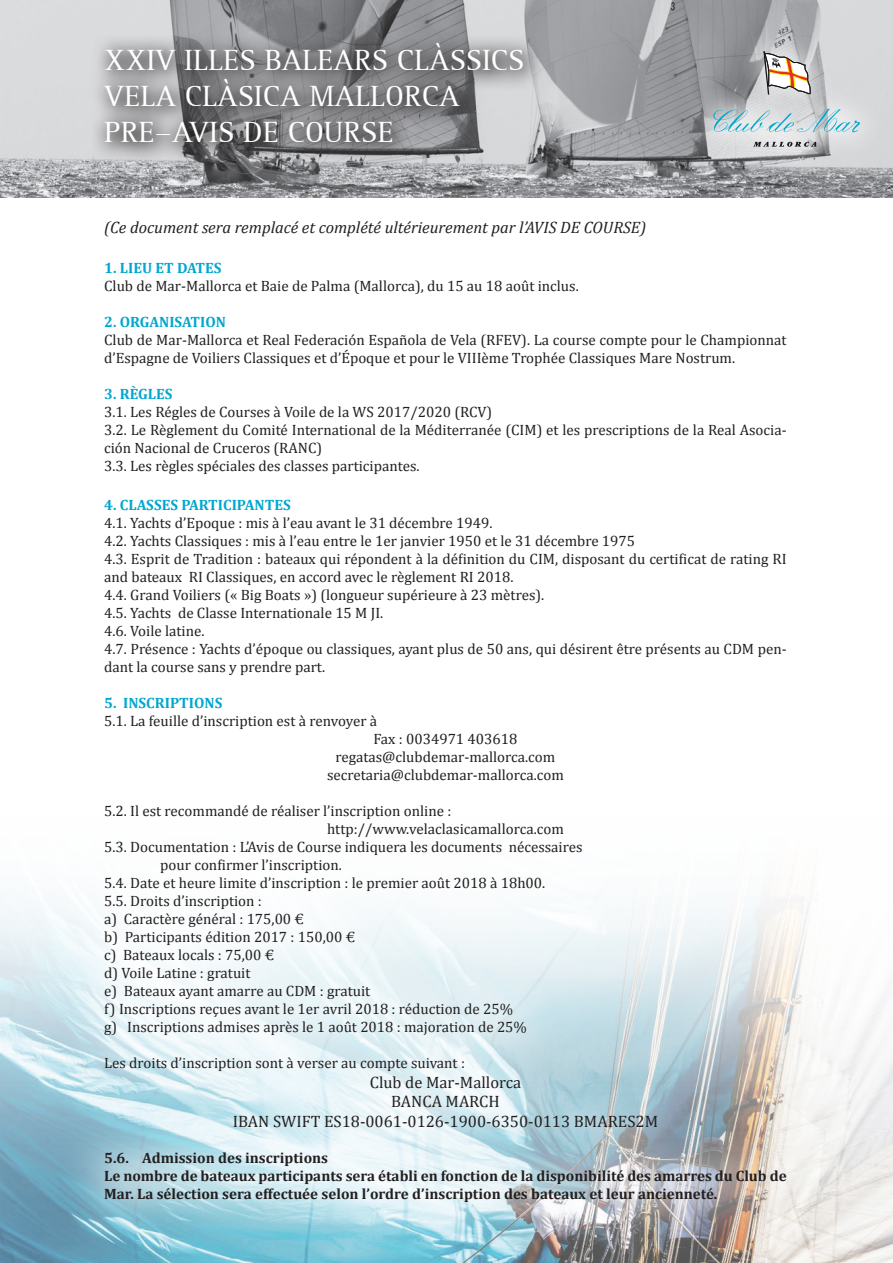
<style>
.page{position:relative;width:893px;height:1263px;background:#fff}
.page>*{position:absolute;margin:0;border:0;box-sizing:border-box;transform-origin:0 0}
.t1{font:30px/36px "Rotis Serif";color:#fff}
.t2{font:16.5px/19.8px "Cambria";color:#231f20;text-align:center}
.t3{font:italic 16.5px "Cambria";color:#231f20}
.t4{font:15px/18px "Cambria";color:#231f20}
.t5{font:700 15px/18px "Cambria";color:#231f20}
.t6{font:700 15px "Cambria";color:#00a7cf}
</style>
<div class="page">
<img style="left:0;top:905px;width:893px;height:358px">
<img style="left:0;top:0;width:893px;height:198px">
<svg style="left:90px;top:28px;width:454px;height:136px"></svg>
<div style="left:687px;top:25px;width:199px;height:150px;background:#fff;opacity:.75"></div>
<svg style="left:753px;top:142px;width:64px;height:5px"></svg>
<svg style="left:762px;top:51px;width:48px;height:44px"></svg>
<svg style="left:713px;top:109px;width:147px;height:23px"></svg>
<div style="left:58px;top:174px;width:773px;height:1074px;background:#fff;opacity:.75"></div>
<h1 class="t1" style="left:104px;top:43px;width:422px">XXIV ILLES BALEARS CLÀSSICS<br>VELA CLÀSICA MALLORCA<br>PRE-AVIS DE COURSE</h1>
<p class="t3" style="left:104px;top:216px;width:544px">(Ce document sera remplacé et complété ultérieurement par l’AVIS DE COURSE)</p>
<p class="t6" style="left:104px;top:257px;width:119px">1. LIEU ET DATES</p>
<p class="t4" style="left:104px;top:276px;width:476px">Club de Mar-Mallorca et Baie de Palma (Mallorca), du 15 au 18 août inclus.</p>
<p class="t6" style="left:104px;top:311px;width:123px">2. ORGANISATION</p>
<p class="t4" style="left:104px;top:330px;width:684px">Club de Mar-Mallorca et Real Federación Española de Vela (RFEV). La course compte pour le Championnat d’Espagne de Voiliers Classiques et d’Époque et pour le VIIIème Trophée Classiques Mare Nostrum.</p>
<p class="t6" style="left:104px;top:383px;width:70px">3. RÈGLES</p>
<p class="t4" style="left:104px;top:402px;width:684px">3.1. Les Régles de Courses à Voile de la WS 2017/2020 (RCV)<br>3.2. Le Règlement du Comité International de la Méditerranée (CIM) et les prescriptions de la Real Asocia&shy;ción Nacional de Cruceros (RANC)<br>3.3. Les règles spéciales des classes participantes.</p>
<p class="t6" style="left:104px;top:494px;width:188px">4. CLASSES PARTICIPANTES</p>
<p class="t4" style="left:104px;top:513px;width:684px">4.1. Yachts d’Epoque : mis à l’eau avant le 31 décembre 1949.<br>4.2. Yachts Classiques : mis à l’eau entre le 1er janvier 1950 et le 31 décembre 1975<br>4.3. Esprit de Tradition : bateaux qui répondent à la définition du CIM, disposant du certificat de rating RI and bateaux RI Classiques, en accord avec le règlement RI 2018.<br>4.4. Grand Voiliers (« Big Boats ») (longueur supérieure à 23 mètres).<br>4.5. Yachts de Classe Internationale 15 M JI.<br>4.6. Voile latine.<br>4.7. Présence : Yachts d’époque ou classiques, ayant plus de 50 ans, qui désirent être présents au CDM pen&shy;dant la course sans y prendre part.</p>
<p class="t6" style="left:104px;top:692px;width:120px">5. INSCRIPTIONS</p>
<p class="t4" style="left:104px;top:711px;width:275px">5.1. La feuille d’inscription est à renvoyer à</p>
<p class="t4" style="left:373px;top:729px;width:145px">Fax : 0034971 403618</p>
<p class="t4" style="left:335px;top:747px;width:221px">regatas@clubdemar-mallorca.com</p>
<p class="t4" style="left:327px;top:765px;width:238px">secretaria@clubdemar-mallorca.com</p>
<p class="t4" style="left:104px;top:801px;width:349px">5.2. Il est recommandé de réaliser l’inscription online :</p>
<p class="t4" style="left:327px;top:819px;width:238px">http://www.velaclasicamallorca.com</p>
<p class="t4" style="left:104px;top:837px;width:480px">5.3. Documentation : L’Avis de Course indiquera les documents nécessaires</p>
<p class="t4" style="left:160px;top:855px;width:183px">pour confirmer l’inscription.</p>
<p class="t4" style="left:104px;top:873px;width:443px">5.4. Date et heure limite d’inscription : le premier août 2018 à 18h00.</p>
<p class="t4" style="left:104px;top:891px;width:159px">5.5. Droits d’inscription :</p>
<p class="t4" style="left:104px;top:909px;width:201px">a) Caractère général : 175,00 €</p>
<p class="t4" style="left:104px;top:927px;width:253px">b) Participants édition 2017 : 150,00 €</p>
<p class="t4" style="left:104px;top:945px;width:171px">c) Bateaux locals : 75,00 €</p>
<p class="t4" style="left:104px;top:963px;width:148px">d) Voile Latine : gratuit</p>
<p class="t4" style="left:104px;top:981px;width:268px">e) Bateaux ayant amarre au CDM : gratuit</p>
<p class="t4" style="left:104px;top:999px;width:411px">f) Inscriptions reçues avant le 1er avril 2018 : réduction de 25%</p>
<p class="t4" style="left:104px;top:1017px;width:424px">g) Inscriptions admises après le 1 août 2018 : majoration de 25%</p>
<p class="t4" style="left:104px;top:1053px;width:362px">Les droits d’inscription sont à verser au compte suivant :</p>
<p class="t2" style="left:233px;top:1072px;width:427px">Club de Mar-Mallorca<br>BANCA MARCH<br>IBAN SWIFT ES18-0061-0126-1900-6350-0113 BMARES2M</p>
<p class="t5" style="left:104px;top:1148px;width:684px">5.6. Admission des inscriptions<br>Le nombre de bateaux participants sera établi en fonction de la disponibilité des amarres du Club de<br>Mar. La sélection sera effectuée selon l’ordre d’inscription des bateaux et leur ancienneté.</p>
</div>
